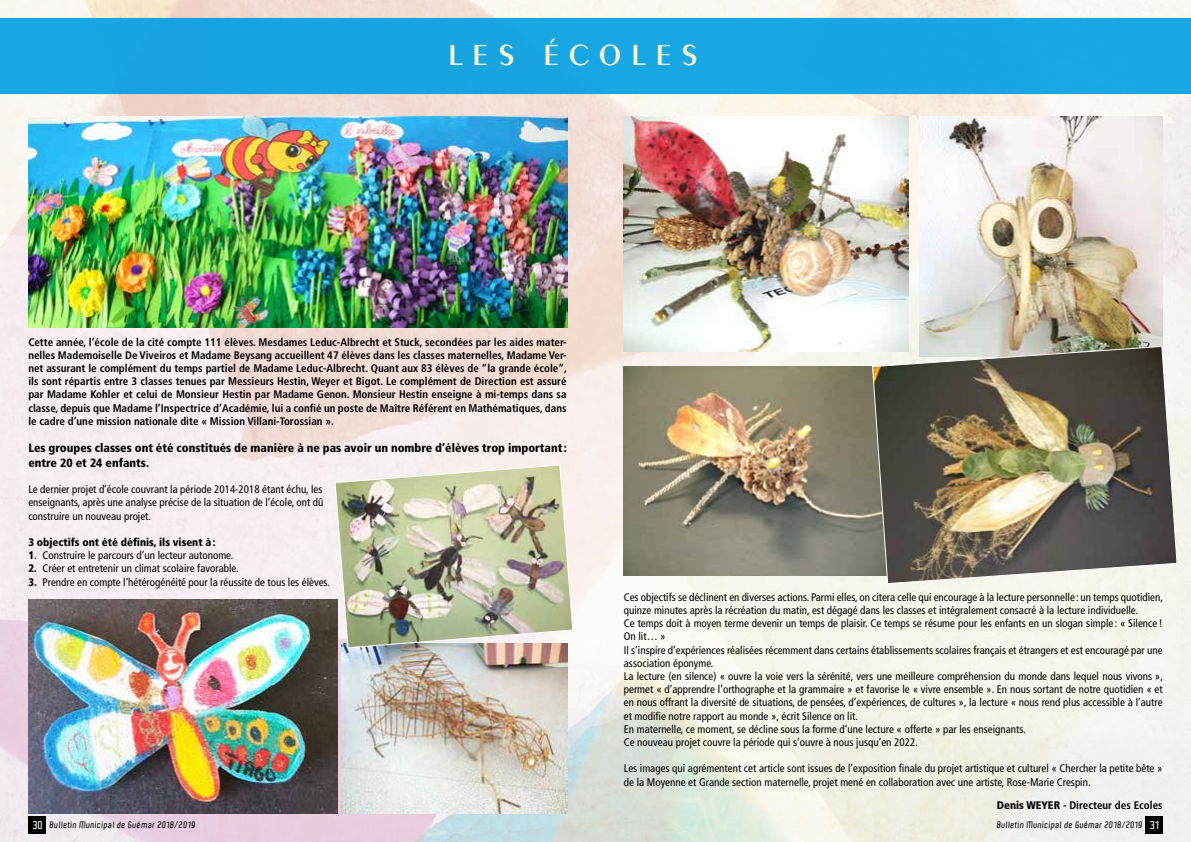
<style>
.page{position:relative;width:1191px;height:842px;background:#fff}
.page>*{position:absolute;margin:0;border:0;box-sizing:border-box;transform-origin:0 0}
.t1{font:600 31px "Peignot";letter-spacing:.33em;color:#f5f5d0}
.t2{font:900 condensed 12px/14.4px "Frutiger";color:#000}
.t3{font:condensed 11px/13.2px "Frutiger";color:#000}
.t4{font:700 condensed 11px/13.2px "Frutiger";color:#000;text-align:justify}
.t5{font:900 condensed 11px "Frutiger";color:#000}
.t6{font:600 9px "Aldo";color:#000}
.s1{font-weight:900}
.s2{font-size:11px;color:#fff}
</style>
<div class="page">
<img style="left:0;top:0;width:1191px;height:842px">
<div style="left:1145px;top:816px;width:17px;height:17px;background:#000"></div>
<div style="left:29px;top:816px;width:17px;height:17px;background:#000"></div>
<div style="left:0;top:18px;width:1191px;height:76px;background:#19a5e2"></div>
<img style="left:28px;top:116px;width:539px;height:212px">
<img style="left:28px;top:599px;width:309px;height:215px">
<img style="left:624px;top:367px;width:247px;height:208px">
<img style="left:920px;top:116px;width:242px;height:229px">
<img style="left:624px;top:116px;width:284px;height:236px">
<img style="left:341px;top:649px;width:226px;height:164px">
<img style="left:334px;top:464px;width:240px;height:185px">
<img style="left:871px;top:345px;width:307px;height:240px">
<h1 class="t1" style="left:448px;top:37px;width:251px">LES ÉCOLES</h1>
<p class="t4" style="left:28px;top:335px;width:540px">Cette année, l’école de la cité compte 111 élèves. Mesdames Leduc-Albrecht et Stuck, secondées par les aides mater&shy;nelles Mademoiselle De Viveiros et Madame Beysang accueillent 47 élèves dans les classes maternelles, Madame Ver&shy;net assurant le complément du temps partiel de Madame Leduc-Albrecht. Quant aux 83 élèves de “la grande école”, ils sont répartis entre 3 classes tenues par Messieurs Hestin, Weyer et Bigot. Le complément de Direction est assuré par Madame Kohler et celui de Monsieur Hestin par Madame Genon. Monsieur Hestin enseigne à mi-temps dans sa classe, depuis que Madame l’Inspectrice d’Académie, lui a confié un poste de Maître Référent en Mathématiques, dans le cadre d’une mission nationale dite « Mission Villani-Torossian ».</p>
<p class="t2" style="left:28px;top:441px;width:540px">Les groupes classes ont été constitués de manière à ne pas avoir un nombre d’élèves trop important: entre 20 et 24 enfants.</p>
<p class="t3" style="left:28px;top:483px;width:297px;text-align:justify">Le dernier projet d’école couvrant la période 2014-2018 étant échu, les enseignants, après une analyse précise de la situation de l’école, ont dû construire un nouveau projet.</p>
<p class="t5" style="left:28px;top:536px;width:189px">3 objectifs ont été définis, ils visent à:</p>
<p class="t3" style="left:28px;top:549px;width:206px"><span class="s1">1</span>. Construire le parcours d’un lecteur autonome.</p>
<p class="t3" style="left:28px;top:562px;width:212px"><span class="s1">2.</span> Créer et entretenir un climat scolaire favorable.</p>
<p class="t3" style="left:28px;top:575px;width:303px"><span class="s1">3.</span> Prendre en compte l’hétérogénéité pour la réussite de tous les élèves.</p>
<p class="t3" style="left:624px;top:590px;width:541px">Ces objectifs se déclinent en diverses actions. Parmi elles, on citera celle qui encourage à la lecture personnelle : un temps quotidien, quinze minutes après la récréation du matin, est dégagé dans les classes et intégralement consacré à la lecture individuelle.<br>Ce temps doit à moyen terme devenir un temps de plaisir. Ce temps se résume pour les enfants en un slogan simple : « Silence !<br>On lit… »<br>Il s’inspire d’expériences réalisées récemment dans certains établissements scolaires français et étrangers et est encouragé par une association éponyme.<br>La lecture (en silence) « ouvre la voie vers la sérénité, vers une meilleure compréhension du monde dans lequel nous vivons », permet « d’apprendre l’orthographe et la grammaire » et favorise le « vivre ensemble ». En nous sortant de notre quotidien « et en nous offrant la diversité de situations, de pensées, d’expériences, de cultures », la lecture « nous rend plus accessible à l’autre et modifie notre rapport au monde », écrit Silence on lit.<br>En maternelle, ce moment, se décline sous la forme d’une lecture « offerte » par les enseignants.<br>Ce nouveau projet couvre la période qui s’ouvre à nous jusqu’en 2022.</p>
<p class="t3" style="left:624px;top:762px;width:540px">Les images qui agrémentent cet article sont issues de l’exposition finale du projet artistique et culturel « Chercher la petite bête » de la Moyenne et Grande section maternelle, projet mené en collaboration avec une artiste, Rose-Marie Crespin.</p>
<p class="t4" style="left:996px;top:798px;width:167px"><span class="s1">Denis WEYER</span> - Directeur des Ecoles</p>
<p class="t6" style="left:33px;top:820px;width:164px"><span class="s2">30</span> Bulletin Municipal de Guémar 2018/2019</p>
<p class="t6" style="left:997px;top:820px;width:164px">Bulletin Municipal de Guémar 2018/2019 <span class="s2">31</span></p>
</div>
